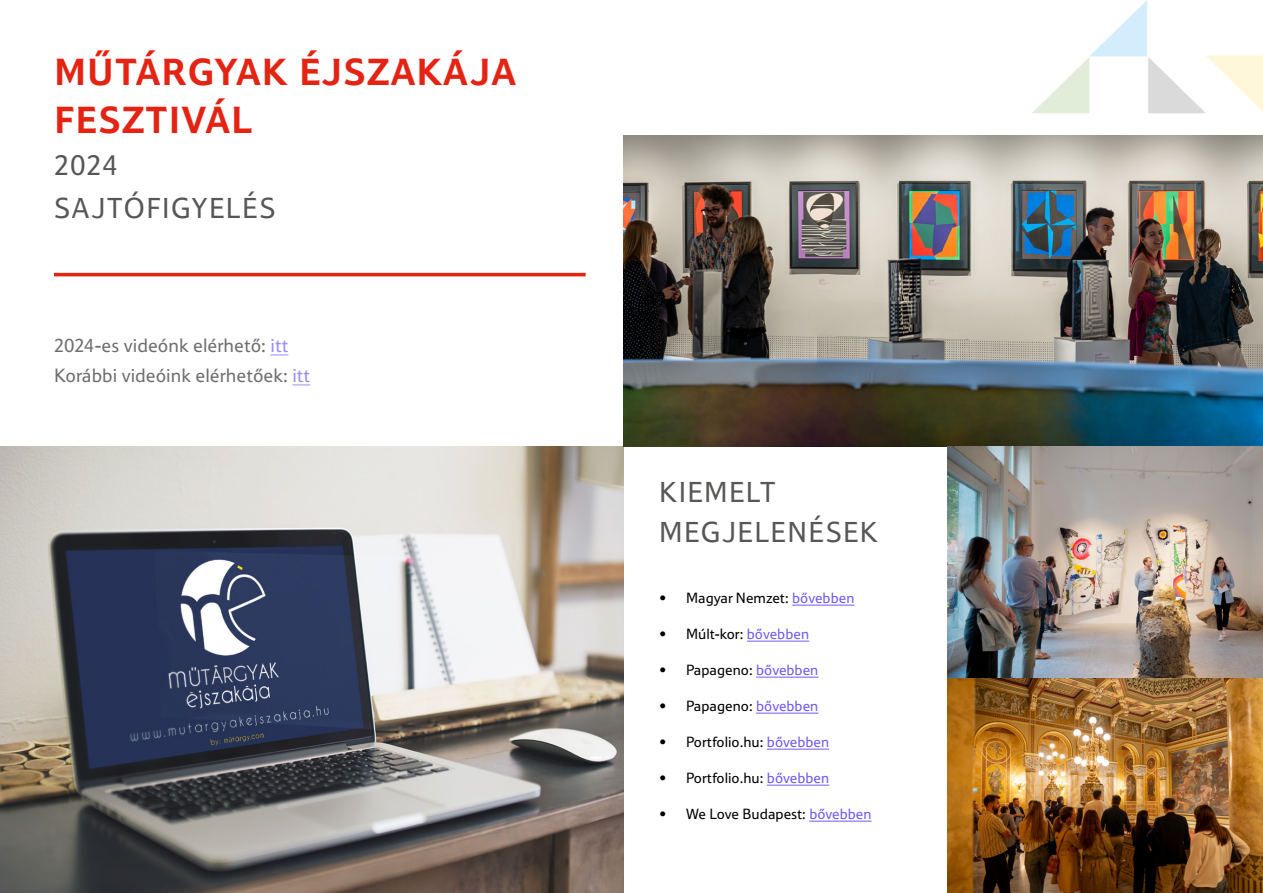
<style>
.page{position:relative;width:1263px;height:893px;background:#fff}
.page>*{position:absolute;margin:0;border:0;box-sizing:border-box;transform-origin:0 0}
.t1{font:700 38.25px/48px "Tesco M";letter-spacing:.03em;color:#e42313}
.t2{font:29.25px/42.6px "Tesco M";letter-spacing:.035em;color:#575756}
.t3{font:19.5px/30px "Tesco M";color:#706f6f}
.t4{font:15px "Tesco M";color:#000}
.s1{color:#9c8bf8}
.s2{color:#725af5}
</style>
<div class="page">
<img style="left:0;top:446px;width:623px;height:447px">
<hr style="left:54px;top:273px;width:532px;height:3px;background:#e42313">
<img style="left:623px;top:136px;width:640px;height:310px">
<svg style="left:270px;top:355px;width:18px;height:1px"></svg>
<svg style="left:292px;top:385px;width:18px;height:1px"></svg>
<hr style="left:792px;top:605px;width:62px;height:1px;background:#725af5">
<hr style="left:747px;top:641px;width:62px;height:1px;background:#725af5">
<hr style="left:756px;top:677px;width:62px;height:1px;background:#725af5">
<hr style="left:756px;top:713px;width:62px;height:1px;background:#725af5">
<hr style="left:767px;top:749px;width:62px;height:1px;background:#725af5">
<hr style="left:767px;top:785px;width:62px;height:1px;background:#725af5">
<hr style="left:809px;top:821px;width:63px;height:1px;background:#725af5">
<img style="left:948px;top:446px;width:315px;height:233px">
<img style="left:948px;top:679px;width:315px;height:214px">
<svg style="left:1032px;top:0;width:231px;height:113px"></svg>
<h1 class="t1" style="left:54px;top:47px;width:463px">MŰTÁRGYAK ÉJSZAKÁJA<br>FESZTIVÁL</h1>
<h2 class="t2" style="left:54px;top:144px;width:224px">2024<br>SAJTÓFIGYELÉS</h2>
<h3 class="t3" style="left:54px;top:330px;width:258px">2024-es videónk elérhető: <span class="s1">itt<br></span>Korábbi videóink elérhetőek: <span class="s1">itt</span></h3>
<h2 class="t2" style="left:659px;top:471px;width:220px;line-height:40.5px">KIEMELT<br>MEGJELENÉSEK</h2>
<p class="t4" style="left:659px;top:589px;width:197px">• Magyar Nemzet: <span class="s2">bővebben</span></p>
<p class="t4" style="left:659px;top:625px;width:152px">• Múlt-kor: <span class="s2">bővebben</span></p>
<p class="t4" style="left:659px;top:661px;width:161px">• Papageno: <span class="s2">bővebben</span></p>
<p class="t4" style="left:659px;top:697px;width:161px">• Papageno: <span class="s2">bővebben</span></p>
<p class="t4" style="left:659px;top:733px;width:172px">• Portfolio.hu: <span class="s2">bővebben</span></p>
<p class="t4" style="left:659px;top:769px;width:172px">• Portfolio.hu: <span class="s2">bővebben</span></p>
<p class="t4" style="left:659px;top:805px;width:214px">• We Love Budapest: <span class="s2">bővebben</span></p>
</div>
